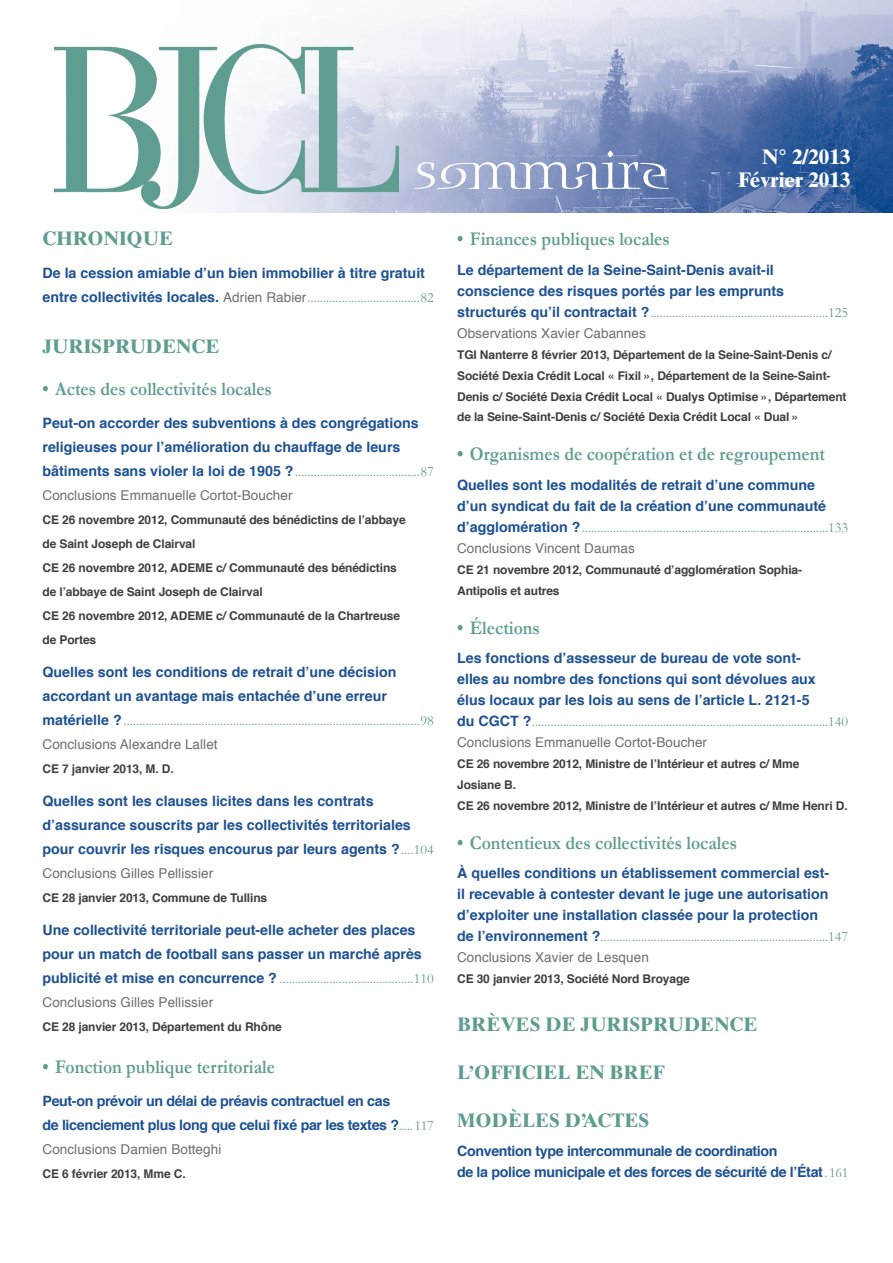
<style>
.page{position:relative;width:893px;height:1263px;background:#fff}
.page>*{position:absolute;margin:0;border:0;box-sizing:border-box;transform-origin:0 0}
.t1{font:55.2px "Blue Island Std";color:#fff}
.t2{font:700 21px/23px "Times Ten LT Std";color:#fff;text-align:right}
.t3{font:700 19.5px "Garamond";color:#5f9d91;scale:.9 1}
.t4{font:700 19.5px "Times Ten LT Std";color:#5f9d91}
.t5{font:700 14.25px/20.9px "Helvetica";color:#1d5193}
.t6{font:14.25px "Garamond";color:#5f9d91}
.t7{font:700 14.25px/24px "Helvetica";letter-spacing:-.025em;color:#1d5193}
.t8{font:13.5px "Helvetica";letter-spacing:.005em;color:#6c6d70}
.t9{font:700 12px/20.9px "Helvetica";letter-spacing:-.01em;color:#3e3e3f}
.s1{font-family:"Helvetica";font-weight:700;color:#1d5193}
.s2{font-family:"Helvetica";font-size:13.5px;color:#6c6d70}
.s3{font-family:"Garamond";font-weight:400;color:#5f9d91}
</style>
<div class="page">
<img style="left:156px;top:0;width:737px;height:213px">
<img style="left:55px;top:45px;width:344px;height:163px">
<h1 class="t1" style="left:415px;top:138px;width:255px">sommaire</h1>
<h2 class="t2" style="left:738px;top:145px;width:114px">N° 2/2013<br>FÉVRIER 2013</h2>
<h3 class="t4" style="left:43px;top:227px;width:132px">CHRONIQUE</h3>
<p class="t5" style="left:43px;top:263px;width:384px">De la cession amiable d’un bien immobilier à titre gratuit</p>
<p class="t6" style="left:43px;top:289px;width:393px"><span class="s1">entre collectivités locales.</span> <span class="s2">Adrien Rabier</span>....................................82</p>
<h3 class="t4" style="left:43px;top:335px;width:179px">JURISPRUDENCE</h3>
<h3 class="t3" style="left:43px;top:377px;width:256px">• Actes des collectivités locales</h3>
<p class="t5" style="left:43px;top:411px;width:378px;line-height:24px">Peut-on accorder des subventions à des congrégations religieuses pour l’amélioration du chauffage de leurs</p>
<p class="t6" style="left:43px;top:463px;width:393px"><span class="s1">bâtiments sans violer la loi de 1905 ?</span>........................................87</p>
<p class="t8" style="left:43px;top:485px;width:252px">Conclusions Emmanuelle Cortot-Boucher</p>
<p class="t9" style="left:43px;top:508px;width:365px;line-height:24px">CE 26 novembre 2012, Communauté des bénédictins de l’abbaye de Saint Joseph de Clairval<br>CE 26 novembre 2012, ADEME c/ Communauté des bénédictins de l’abbaye de Saint Joseph de Clairval<br>CE 26 novembre 2012, ADEME c/ Communauté de la Chartreuse de Portes</p>
<p class="t5" style="left:43px;top:660px;width:355px;line-height:24px">Quelles sont les conditions de retrait d’une décision accordant un avantage mais entachée d’une erreur</p>
<p class="t6" style="left:43px;top:712px;width:393px"><span class="s1">matérielle ?</span>...............................................................................................98</p>
<p class="t8" style="left:43px;top:734px;width:177px">Conclusions Alexandre Lallet</p>
<p class="t9" style="left:43px;top:759px;width:133px">CE 7 janvier 2013, M. D.</p>
<p class="t5" style="left:43px;top:789px;width:393px;line-height:24px">Quelles sont les clauses licites dans les contrats d’assurance souscrits par les collectivités territoriales pour couvrir les risques encourus par leurs agents ?<span class="s3">....104</span></p>
<p class="t8" style="left:43px;top:863px;width:172px">Conclusions Gilles Pellissier</p>
<p class="t9" style="left:43px;top:887px;width:226px">CE 28 janvier 2013, Commune de Tullins</p>
<p class="t5" style="left:43px;top:918px;width:381px;line-height:24px">Une collectivité territoriale peut-elle acheter des places pour un match de football sans passer un marché après</p>
<p class="t6" style="left:43px;top:970px;width:393px"><span class="s1">publicité et mise en concurrence ?</span> ...........................................110</p>
<p class="t8" style="left:43px;top:992px;width:172px">Conclusions Gilles Pellissier</p>
<p class="t9" style="left:43px;top:1016px;width:241px">CE 28 janvier 2013, Département du Rhône</p>
<h3 class="t3" style="left:43px;top:1055px;width:260px">• Fonction publique territoriale</h3>
<p class="t7" style="left:43px;top:1089px;width:393px">Peut-on prévoir un délai de préavis contractuel en cas<br>de licenciement plus long que celui fixé par les textes ?<span class="s3">.....117</span></p>
<p class="t8" style="left:43px;top:1139px;width:180px">Conclusions Damien Botteghi</p>
<p class="t9" style="left:43px;top:1163px;width:145px">CE 6 février 2013, Mme C.</p>
<h3 class="t3" style="left:457px;top:228px;width:238px">• Finances publiques locales</h3>
<p class="t5" style="left:457px;top:260px;width:329px">Le département de la Seine-Saint-Denis avait-il conscience des risques portés par les emprunts</p>
<p class="t6" style="left:457px;top:304px;width:393px"><span class="s1">structurés qu’il contractait ?</span>.........................................................125</p>
<p class="t8" style="left:457px;top:323px;width:190px">Observations Xavier Cabannes</p>
<p class="t9" style="left:457px;top:344px;width:391px">TGI Nanterre 8 février 2013, Département de la Seine-Saint-Denis c/ Société Dexia Crédit Local « Fixil », Département de la Seine-Saint-Denis c/ Société Dexia Crédit Local « Dualys Optimise », Département de la Seine-Saint-Denis c/ Société Dexia Crédit Local « Dual »</p>
<h3 class="t3" style="left:457px;top:443px;width:410px">• Organismes de coopération et de regroupement</h3>
<p class="t5" style="left:457px;top:475px;width:371px">Quelles sont les modalités de retrait d’une commune d’un syndicat du fait de la création d’une communauté</p>
<p class="t6" style="left:457px;top:519px;width:393px"><span class="s1">d’agglomération ?</span>...............................................................................133</p>
<p class="t8" style="left:457px;top:538px;width:179px">Conclusions Vincent Daumas</p>
<p class="t9" style="left:457px;top:559px;width:346px">CE 21 novembre 2012, Communauté d’agglomération Sophia-<br>Antipolis et autres</p>
<h3 class="t3" style="left:457px;top:616px;width:93px">• Élections</h3>
<p class="t5" style="left:457px;top:648px;width:360px">Les fonctions d’assesseur de bureau de vote sont&shy;elles au nombre des fonctions qui sont dévolues aux élus locaux par les lois au sens de l’article L. 2121-5</p>
<p class="t6" style="left:457px;top:713px;width:393px"><span class="s1">du CGCT ?</span>...............................................................................................140</p>
<p class="t8" style="left:457px;top:732px;width:252px">Conclusions Emmanuelle Cortot-Boucher</p>
<p class="t9" style="left:457px;top:753px;width:392px">CE 26 novembre 2012, Ministre de l’Intérieur et autres c/ Mme<br>Josiane B.<br>CE 26 novembre 2012, Ministre de l’Intérieur et autres c/ Mme Henri D.</p>
<h3 class="t3" style="left:457px;top:831px;width:312px">• Contentieux des collectivités locales</h3>
<p class="t5" style="left:457px;top:863px;width:374px;text-align:justify">À quelles conditions un établissement commercial est&shy;il recevable à contester devant le juge une autorisation d’exploiter une installation classée pour la protection</p>
<p class="t6" style="left:457px;top:928px;width:393px"><span class="s1">de l’environnement ?</span>.........................................................................147</p>
<p class="t8" style="left:457px;top:947px;width:193px">Conclusions Xavier de Lesquen</p>
<p class="t9" style="left:457px;top:968px;width:234px">CE 30 janvier 2013, Société Nord Broyage</p>
<h3 class="t4" style="left:457px;top:1012px;width:302px">BRÈVES DE JURISPRUDENCE</h3>
<h3 class="t4" style="left:457px;top:1060px;width:209px">L’OFFICIEL EN BREF</h3>
<h3 class="t4" style="left:457px;top:1108px;width:194px">MODÈLES D’ACTES</h3>
<p class="t7" style="left:457px;top:1141px;width:393px;line-height:20.9px">Convention type intercommunale de coordination<br>de la police municipale et des forces de sécurité de l’État<span class="s3">.161</span></p>
</div>
